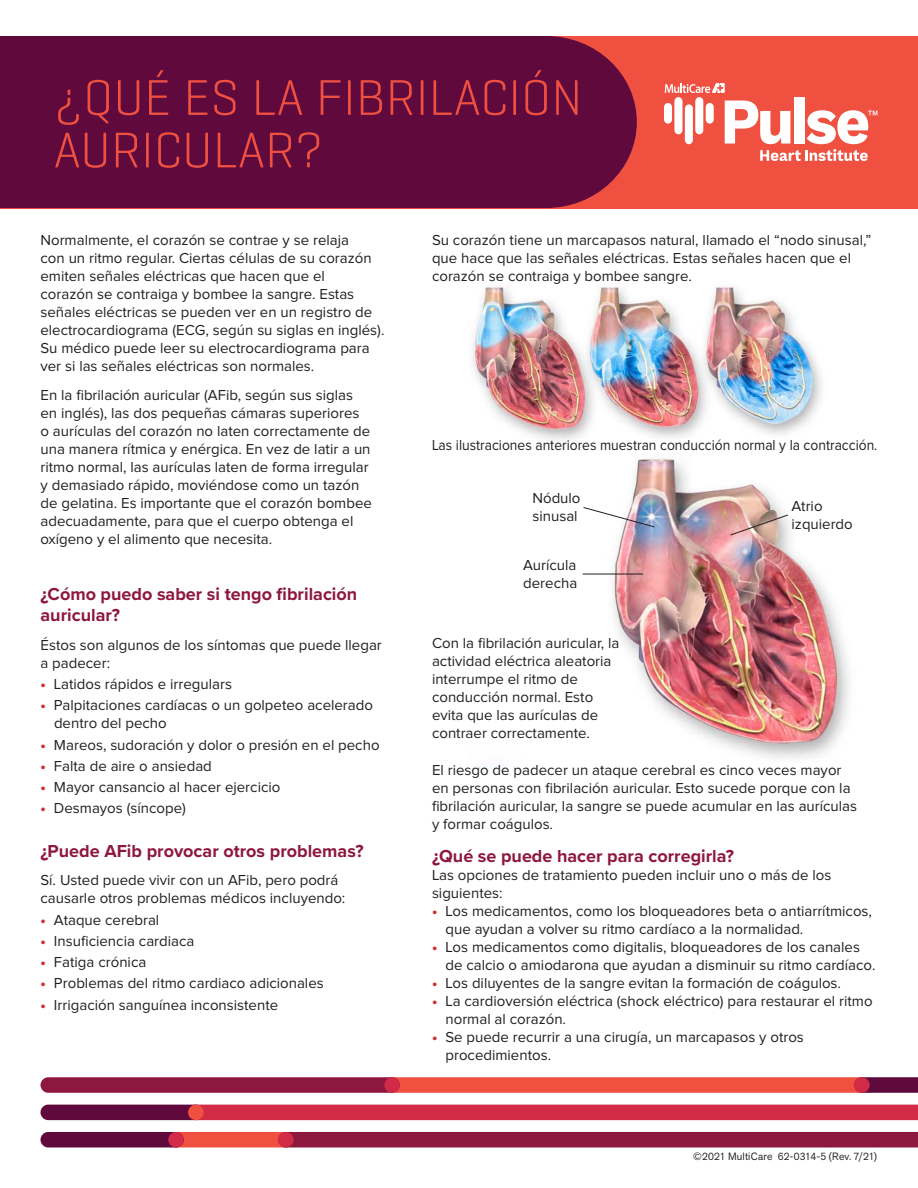
<style>
.page{position:relative;width:918px;height:1188px;background:#fff}
.page>*{position:absolute;margin:0;border:0;box-sizing:border-box;transform-origin:0 0}
.t1{font:300 51px/52.5px "Geogrotesque";letter-spacing:.005em;color:#ef5040}
.bullet_list{font:700 18px/21.6px "Proxima Nova";color:#8e173f}
.bullet_list-2{font:15px/18px "Proxima Nova";color:#231f20}
.bullet_list-3{font:15px "Proxima Nova";color:#231f20;scale:.92 1}
.t2{font:10.5px "Akzid Grtsk Next";letter-spacing:.02em;color:#231f20}
.s1{font-family:"Proxima Nova Extrabld";color:#d52b2e}
</style>
<div class="page">
<img style="left:582px;top:458px;width:267px;height:300px">
<img style="left:470px;top:284px;width:352px;height:156px">
<div style="left:0;top:36px;width:918px;height:172px;background:#ef5040"></div>
<div style="left:0;top:36px;width:637px;height:172px;background:#5f093c"></div>
<div style="left:794px;top:97px;width:10px;height:47px;background:#fff"></div>
<svg style="left:725px;top:101px;width:152px;height:60px"></svg>
<div style="left:706px;top:103px;width:8px;height:21px;background:#fff;border-radius:4px"></div>
<div style="left:664px;top:103px;width:8px;height:21px;background:#fff;border-radius:4px"></div>
<div style="left:674px;top:97px;width:8px;height:37px;background:#fff;border-radius:4px"></div>
<div style="left:695px;top:97px;width:8px;height:37px;background:#fff;border-radius:4px"></div>
<div style="left:685px;top:104px;width:8px;height:40px;background:#fff;border-radius:4px"></div>
<svg style="left:665px;top:83px;width:60px;height:10px"></svg>
<div style="left:168px;top:1132px;width:126px;height:15px;background:#ef5040;border-radius:8px"></div>
<div style="left:40px;top:1132px;width:144px;height:15px;background:#5f093c;border-radius:8px"></div>
<div style="left:278px;top:1132px;width:640px;height:16px;background:#8e173f"></div>
<div style="left:278px;top:1132px;width:16px;height:15px;background:#d12b47;border-radius:50%"></div>
<div style="left:168px;top:1132px;width:16px;height:15px;background:#d12b47;border-radius:50%"></div>
<div style="left:384px;top:1077px;width:486px;height:16px;background:#ef5040;border-radius:8px"></div>
<svg style="left:854px;top:1077px;width:64px;height:16px"></svg>
<div style="left:40px;top:1077px;width:360px;height:16px;background:#8e173f;border-radius:8px"></div>
<div style="left:384px;top:1077px;width:16px;height:16px;background:#d12b47;border-radius:50%"></div>
<div style="left:854px;top:1077px;width:16px;height:16px;background:#d12b47;border-radius:50%"></div>
<div style="left:41px;top:1105px;width:163px;height:15px;background:#5f093c;border-radius:8px"></div>
<div style="left:188px;top:1105px;width:730px;height:15px;background:#d12b47"></div>
<div style="left:188px;top:1105px;width:16px;height:15px;background:#ef5040;border-radius:50%"></div>
<svg style="left:583px;top:507px;width:72px;height:21px"></svg>
<hr style="left:583px;top:574px;width:60px;height:1px;background:#231f20">
<svg style="left:730px;top:514px;width:59px;height:22px"></svg>
<p class="t1" style="left:54px;top:70px;width:530px">¿QUÉ ES LA FIBRILACIÓN<br>AURICULAR?</p>
<p class="bullet_list-2" style="left:40px;top:231px;width:345px">Normalmente, el corazón se contrae y se relaja<br>con un ritmo regular. Ciertas células de su corazón emiten señales eléctricas que hacen que el<br>corazón se contraiga y bombee la sangre. Estas señales eléctricas se pueden ver en un registro de electrocardiograma (ECG, según su siglas en inglés).<br>Su médico puede leer su electrocardiograma para ver si las señales eléctricas son normales.</p>
<p class="bullet_list-2" style="left:40px;top:386px;width:333px">En la fibrilación auricular (AFib, según sus siglas en inglés), las dos pequeñas cámaras superiores<br>o aurículas del corazón no laten correctamente de una manera rítmica y enérgica. En vez de latir a un ritmo normal, las aurículas laten de forma irregular y demasiado rápido, moviéndose como un tazón de gelatina. Es importante que el corazón bombee adecuadamente, para que el cuerpo obtenga el oxígeno y el alimento que necesita.</p>
<p class="bullet_list" style="left:40px;top:582px;width:318px">¿Cómo puedo saber si tengo fibrilación auricular?</p>
<p class="bullet_list-2" style="left:40px;top:637px;width:343px">Éstos son algunos de los síntomas que puede llegar a padecer:</p>
<p class="bullet_list-2" style="left:40px;top:676px;width:193px"><span class="s1">•</span> Latidos rápidos e irregulars</p>
<p class="bullet_list-2" style="left:54px;top:697px;width:321px;text-indent:-14px"><span class="s1">•</span> Palpitaciones cardíacas o un golpeteo acelerado dentro del pecho</p>
<p class="bullet_list-2" style="left:40px;top:736px;width:341px"><span class="s1">•</span> Mareos, sudoración y dolor o presión en el pecho</p>
<p class="bullet_list-2" style="left:40px;top:758px;width:173px"><span class="s1">•</span> Falta de aire o ansiedad</p>
<p class="bullet_list-2" style="left:40px;top:779px;width:241px"><span class="s1">•</span> Mayor cansancio al hacer ejercicio</p>
<p class="bullet_list-2" style="left:40px;top:800px;width:147px"><span class="s1">•</span> Desmayos (síncope)</p>
<p class="bullet_list" style="left:40px;top:839px;width:325px">¿Puede AFib provocar otros problemas?</p>
<p class="bullet_list-2" style="left:40px;top:872px;width:306px">Sí. Usted puede vivir con un AFib, pero podrá causarle otros problemas médicos incluyendo:</p>
<p class="bullet_list-2" style="left:40px;top:911px;width:120px"><span class="s1">•</span> Ataque cerebral</p>
<p class="bullet_list-2" style="left:40px;top:933px;width:155px"><span class="s1">•</span> Insuficiencia cardiaca</p>
<p class="bullet_list-2" style="left:40px;top:954px;width:107px"><span class="s1">•</span> Fatiga crónica</p>
<p class="bullet_list-2" style="left:40px;top:975px;width:285px"><span class="s1">•</span> Problemas del ritmo cardiaco adicionales</p>
<p class="bullet_list-2" style="left:40px;top:996px;width:239px"><span class="s1">•</span> Irrigación sanguínea inconsistente</p>
<p class="bullet_list-2" style="left:432px;top:231px;width:441px">Su corazón tiene un marcapasos natural, llamado el “nodo sinusal,” que hace que las señales eléctricas. Estas señales hacen que el corazón se contraiga y bombee sangre.</p>
<p class="bullet_list-3" style="left:432px;top:439px;width:486px">Las ilustraciones anteriores muestran conducción normal y la contracción.</p>
<p class="bullet_list-2" style="left:532px;top:490px;width:50px">Nódulo sinusal</p>
<p class="bullet_list-2" style="left:792px;top:497px;width:63px">Atrio izquierdo</p>
<p class="bullet_list-2" style="left:523px;top:556px;width:56px">Aurícula derecha</p>
<p class="bullet_list-2" style="left:432px;top:635px;width:189px">Con la fibrilación auricular, la actividad eléctrica aleatoria interrumpe el ritmo de conducción normal. Esto evita que las aurículas de contraer correctamente.</p>
<p class="bullet_list-2" style="left:432px;top:762px;width:427px">El riesgo de padecer un ataque cerebral es cinco veces mayor en personas con fibrilación auricular. Esto sucede porque con la fibrilación auricular, la sangre se puede acumular en las aurículas y formar coágulos.</p>
<p class="bullet_list" style="left:432px;top:845px;width:304px">¿Qué se puede hacer para corregirla?</p>
<p class="bullet_list-2" style="left:432px;top:866px;width:401px">Las opciones de tratamiento pueden incluir uno o más de los siguientes:</p>
<p class="bullet_list-2" style="left:446px;top:902px;width:428px;text-indent:-14px"><span class="s1">•</span> Los medicamentos, como los bloqueadores beta o antiarrítmicos, que ayudan a volver su ritmo cardíaco a la normalidad.</p>
<p class="bullet_list-2" style="left:446px;top:938px;width:432px;text-indent:-14px"><span class="s1">•</span> Los medicamentos como digitalis, bloqueadores de los canales de calcio o amiodarona que ayudan a disminuir su ritmo cardíaco.</p>
<p class="bullet_list-2" style="left:432px;top:974px;width:411px"><span class="s1">•</span> Los diluyentes de la sangre evitan la formación de coágulos.</p>
<p class="bullet_list-2" style="left:446px;top:992px;width:429px;text-indent:-14px"><span class="s1">•</span> La cardioversión eléctrica (shock eléctrico) para restaurar el ritmo normal al corazón.</p>
<p class="bullet_list-2" style="left:446px;top:1028px;width:360px;text-indent:-14px"><span class="s1">•</span> Se puede recurrir a una cirugía, un marcapasos y otros procedimientos.</p>
<p class="t2" style="left:693px;top:1149px;width:186px">©2021 MultiCare 62-0314-5 (Rev. 7/21)</p>
</div>
